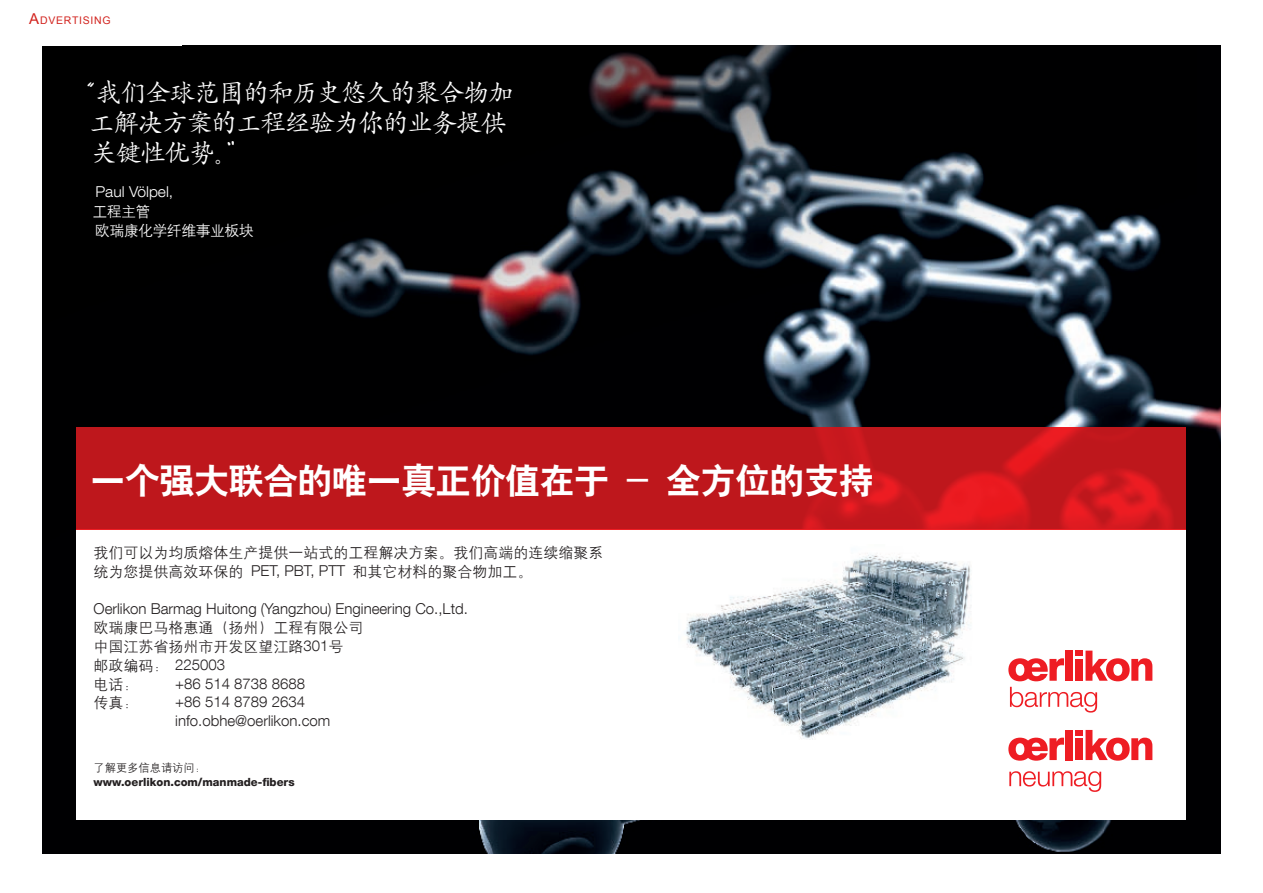
<style>
.page{position:relative;width:1263px;height:893px;background:#fff}
.page>*{position:absolute;margin:0;border:0;box-sizing:border-box;transform-origin:0 0}
.t1{font:35.25px "H Yb 2 gj";letter-spacing:-.02em;color:#fff}
.t2{font:25.5px/30px "SIL Kai Reg Jian";letter-spacing:-.04em;color:#fff}
.t3{font:300 15px/18.8px "Helvetica Neue LT Com";color:#231f20}
.t4{font:15px/18.8px "H Yg 2 gj";color:#231f20}
.t5{font:15px/18.8px "H Yg 2 gj";letter-spacing:-.04em;color:#fff}
.t6{font:800 11.25px/15px "Helvetica Neue LT Com";color:#231f20}
.t7{font:10.5px "Arial";letter-spacing:.07em;color:#d2231e}
.s1{font-size:15px}
.s2{font-family:"Dakota";font-size:21px}
.s3{font-family:"Helvetica Neue LT Com";font-weight:300}
.s4{font-family:"H Yg 2 gj";font-weight:400}
</style>
<div class="page">
<div style="left:1196px;top:46px;width:24px;height:808px;background:#000002"></div>
<img style="left:43px;top:46px;width:1153px;height:808px">
<div style="left:77px;top:530px;width:1109px;height:290px;background:#fff"></div>
<svg style="left:77px;top:428px;width:1109px;height:102px;background:#c2171c"></svg>
<img style="left:685px;top:554px;width:286px;height:185px">
<div style="left:1066px;top:651px;width:7px;height:30px;background:#ee1d23"></div>
<svg style="left:1085px;top:651px;width:67px;height:30px"></svg>
<div style="left:1075px;top:659px;width:8px;height:22px;background:#ee1d23"></div>
<div style="left:1075px;top:651px;width:8px;height:5px;background:#ee1d23"></div>
<svg style="left:1008px;top:658px;width:56px;height:23px"></svg>
<svg style="left:1010px;top:687px;width:87px;height:26px"></svg>
<div style="left:1066px;top:730px;width:7px;height:30px;background:#ee1d23"></div>
<svg style="left:1085px;top:730px;width:67px;height:31px"></svg>
<div style="left:1075px;top:738px;width:8px;height:22px;background:#ee1d23"></div>
<div style="left:1075px;top:730px;width:8px;height:6px;background:#ee1d23"></div>
<svg style="left:1008px;top:738px;width:56px;height:23px"></svg>
<svg style="left:1009px;top:771px;width:92px;height:21px"></svg>
<p class="t7" style="left:29px;top:13px;width:83px"><span class="s1">A</span>DVERTISING</p>
<p class="t7" style="left:24px;top:16px;width:50px"><span class="s1">P</span>AGE <span class="s1">8</span></p>
<p class="t2" style="left:89px;top:75px;width:427px"><span class="s2">“</span>我们全球范围的和历史悠久的聚合物加工解决方案的工程经验为你的业务提供关键性优势。<span class="s2">”</span></p>
<p class="t5" style="left:92px;top:184px;width:163px"><span class="s3">Paul Völpel,<br></span>工程主管<br>欧瑞康化学纤维事业板块</p>
<p class="t1" style="left:90px;top:463px;width:785px">一个强大联合的唯一真正价值在于 - 全方位的支持</p>
<p class="t4" style="left:94px;top:543px;width:511px">我们可以为均质熔体生产提供一站式的工程解决方案。我们高端的连续缩聚系统为您提供高效环保的 <span class="s3">PET, PBT, PTT</span> 和其它材料的聚合物加工。</p>
<p class="t3" style="left:94px;top:599px;width:376px">Oerlikon Barmag Huitong (Yangzhou) Engineering Co.,Ltd.<span class="s4">欧瑞康巴马格惠通（扬州）工程有限公司<br>中国江苏省扬州市开发区望江路</span>301<span class="s4">号<br>邮政编码：</span> 225003<br><span class="s4">电话：</span></p>
<p class="t3" style="left:175px;top:674px;width:131px">+86 514 8738 8688</p>
<p class="t4" style="left:94px;top:693px;width:46px">传真：</p>
<p class="t3" style="left:175px;top:692px;width:157px">+86 514 8789 2634 info.obhe@oerlikon.com</p>
<p class="t6" style="left:94px;top:759px;width:203px"><span class="s4">了解更多信息请访问：</span>www.oerlikon.com/manmade-fibers</p>
</div>
